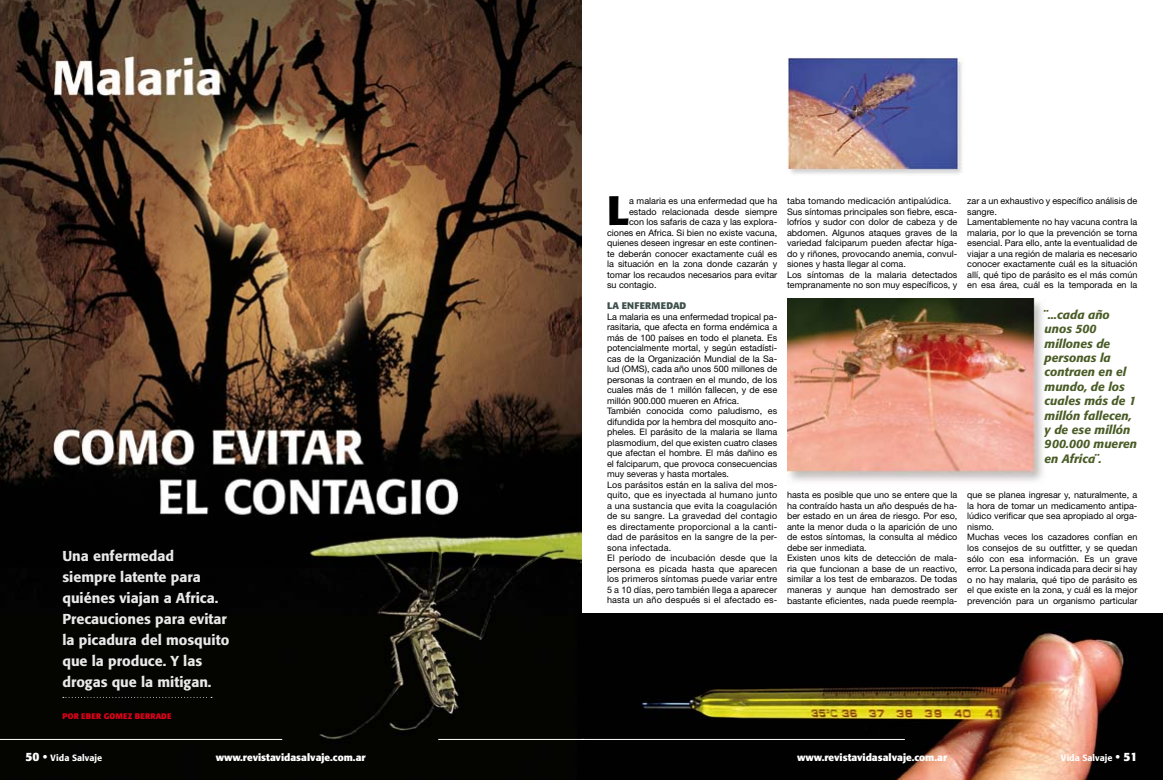
<style>
.page{position:relative;width:1163px;height:780px;background:#fff}
.page>*{position:absolute;margin:0;border:0;box-sizing:border-box;transform-origin:0 0}
.t1{font:700 40.6px "Formata";color:#000}
.t2{font:500 14.2px/21px "Formata";color:#e8e9e8}
.t3{font:italic 500 12px/14.4px "Formata";color:#4a5c26}
.t4{font:700 10px "Formata";color:#fff}
.t5{font:700 9.5px "Formata";letter-spacing:.02em;color:#3b4e49}
.t6{font:9px/10.5px "Helvetica Neue";color:#000}
.t7{font:500 9px "Formata";color:#fff}
.t8{font:700 8px "Formata";letter-spacing:.02em;color:#e2001a}
.s1{font-weight:700;font-size:12px}
</style>
<div class="page">
<img style="left:0;top:0;width:581px;height:780px">
<svg style="left:63px;top:696px;width:149px;height:1px"></svg>
<img style="left:787px;top:57px;width:176px;height:118px">
<img style="left:787px;top:299px;width:257px;height:182px">
<img style="left:577px;top:614px;width:585px;height:166px">
<hr style="left:581px;top:739px;width:323px;height:1px;background:#fff">
<hr style="left:0;top:739px;width:282px;height:1px;background:#fff">
<hr style="left:438px;top:739px;width:146px;height:1px;background:#fff">
<h2 class="t2" style="left:62px;top:545px;width:168px">Una enfermedad siempre latente para quiénes viajan a Africa.<br>Precauciones para evitar la picadura del mosquito que la produce. Y las drogas que la mitigan.</h2>
<p class="t8" style="left:62px;top:711px;width:111px">POR EBER GOMEZ BERRADE</p>
<h1 class="t1" style="left:607px;top:185px;width:24px">L</h1>
<p class="t6" style="left:629px;top:195px;width:150px">a malaria es una enfermedad que ha</p>
<p class="t6" style="left:629px;top:206px;width:150px">estado relacionada desde siempre</p>
<p class="t6" style="left:629px;top:216px;width:150px">con los safaris de caza y las explora-</p>
<p class="t6" style="left:607px;top:227px;width:172px">ciones en Africa. Si bien no existe vacuna,</p>
<p class="t6" style="left:607px;top:237px;width:172px">quienes deseen ingresar en este continen-</p>
<p class="t6" style="left:607px;top:248px;width:172px">te deberán conocer exactamente cuál es</p>
<p class="t6" style="left:607px;top:258px;width:172px">la situación en la zona donde cazarán y</p>
<p class="t6" style="left:607px;top:269px;width:172px">tomar los recaudos necesarios para evitar</p>
<p class="t6" style="left:607px;top:279px;width:51px">su contagio.</p>
<p class="t5" style="left:607px;top:300px;width:81px">LA ENFERMEDAD</p>
<p class="t6" style="left:607px;top:311px;width:172px">La malaria es una enfermedad tropical pa&shy;rasitaria, que afecta en forma endémica a más de 100 países en todo el planeta. Es potencialmente mortal, y según estadísti&shy;cas de la Organización Mundial de la Sa&shy;lud (OMS), cada año unos 500 millones de personas la contraen en el mundo, de los cuales más de 1 millón fallecen, y de ese millón 900.000 mueren en Africa.<br>También conocida como paludismo, es difundida por la hembra del mosquito ano&shy;pheles. El parásito de la malaria se llama plasmodium, del que existen cuatro clases que afectan el hombre. El más dañino es el falciparum, que provoca consecuencias muy severas y hasta mortales.<br>Los parásitos están en la saliva del mos&shy;quito, que es inyectada al humano junto a una sustancia que evita la coagulación de su sangre. La gravedad del contagio es directamente proporcional a la canti&shy;dad de parásitos en la sangre de la per&shy;sona infectada.<br>El período de incubación desde que la persona es picada hasta que aparecen los primeros síntomas puede variar entre 5 a 10 días, pero también llega a aparecer hasta un año después si el afectado es-</p>
<p class="t6" style="left:787px;top:195px;width:172px">taba tomando medicación antipalúdica.<br>Sus síntomas principales son fiebre, esca&shy;lofríos y sudor con dolor de cabeza y de abdomen. Algunos ataques graves de la variedad falciparum pueden afectar híga&shy;do y riñones, provocando anemia, convul&shy;siones y hasta llegar al coma.<br>Los síntomas de la malaria detectados tempranamente no son muy específicos, y</p>
<p class="t6" style="left:787px;top:490px;width:172px">hasta es posible que uno se entere que la ha contraído hasta un año después de ha&shy;ber estado en un área de riesgo. Por eso, ante la menor duda o la aparición de uno de estos síntomas, la consulta al médico debe ser inmediata.<br>Existen unos kits de detección de mala&shy;ria que funcionan a base de un reactivo, similar a los test de embarazos. De todas maneras y aunque han demostrado ser bastante eficientes, nada puede reempla-</p>
<p class="t6" style="left:967px;top:196px;width:172px">zar a un exhaustivo y específico análisis de sangre.<br>Lamentablemente no hay vacuna contra la malaria, por lo que la prevención se torna esencial. Para ello, ante la eventualidad de viajar a una región de malaria es necesario conocer exactamente cuál es la situación allí, qué tipo de parásito es el más común en esa área, cuál es la temporada en la</p>
<h3 class="t3" style="left:1044px;top:307px;width:94px">¨...cada año unos 500 millones de personas la contraen en el mundo, de los cuales más de 1 millón fallecen, y de ese millón<br>900.000 mueren en Africa¨.</h3>
<p class="t6" style="left:967px;top:490px;width:172px">que se planea ingresar y, naturalmente, a la hora de tomar un medicamento antipa&shy;lúdico verificar que sea apropiado al orga&shy;nismo.<br>Muchas veces los cazadores confían en los consejos de su outfitter, y se quedan sólo con esa información. Es un grave error. La persona indicada para decir si hay o no hay malaria, qué tipo de parásito es el que existe en la zona, y cuál es la mejor prevención para un organismo particular</p>
<p class="t7" style="left:26px;top:752px;width:78px"><span class="s1">50 •</span> Vida Salvaje</p>
<p class="t4" style="left:216px;top:751px;width:151px">www.revistavidasalvaje.com.ar</p>
<p class="t4" style="left:797px;top:751px;width:151px">www.revistavidasalvaje.com.ar</p>
<p class="t7" style="left:1060px;top:752px;width:78px">Vida Salvaje <span class="s1">• 51</span></p>
</div>
